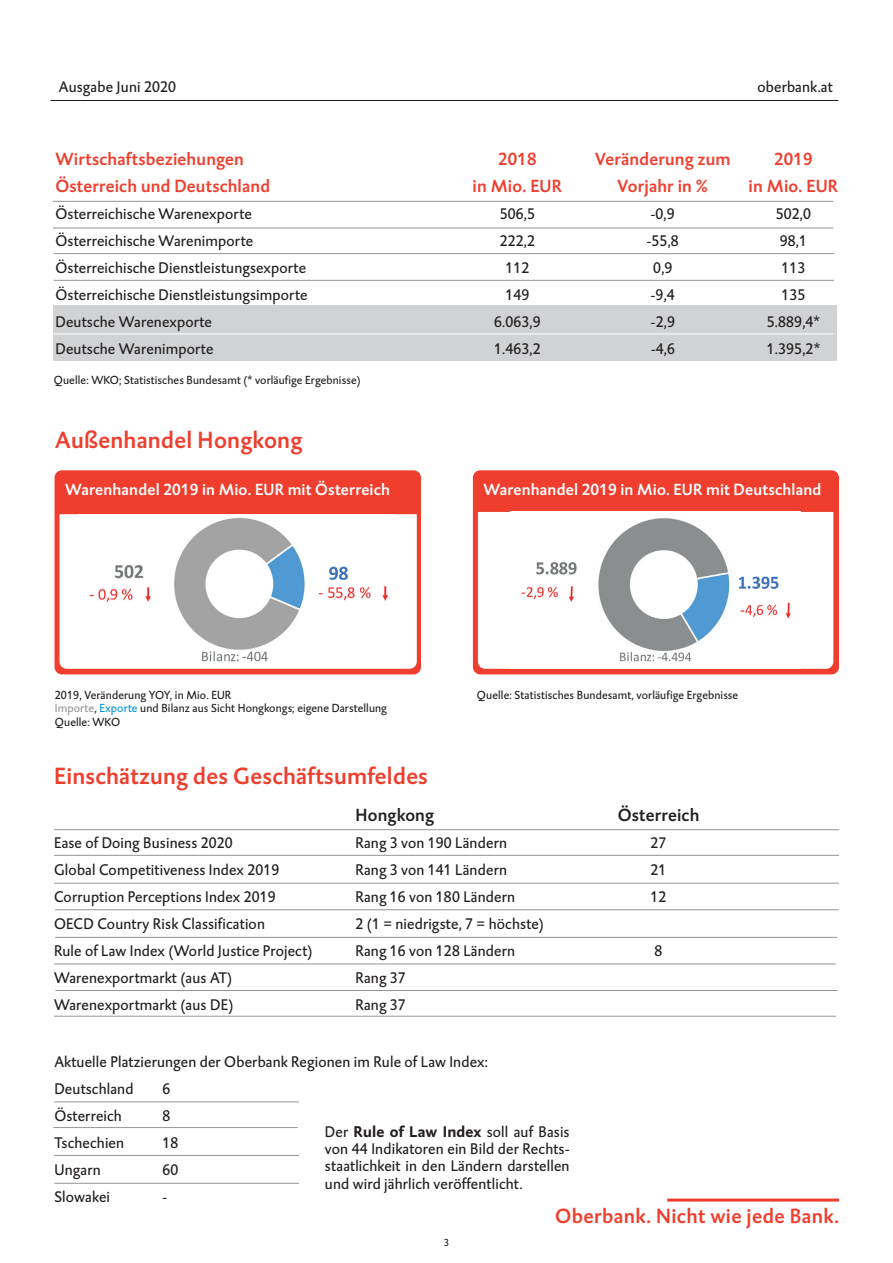
<style>
.page{position:relative;width:893px;height:1263px;background:#fff}
.page>*{position:absolute;margin:0;border:0;box-sizing:border-box;transform-origin:0 0}
.t1{font:24px "DTL Caspari T Medium";letter-spacing:.01em;color:#ef3e2e}
.t2{font:21px "DTL Caspari T Medium";letter-spacing:.015em;color:#ef3e2e}
.t3{font:18px "DTL Caspari T Medium";letter-spacing:.01em;color:#ef3e2e}
.t4{font:18px "DTL Caspari T Medium";letter-spacing:.01em;color:#231f20}
.t5{font:16.5px "DTL Caspari T Medium";letter-spacing:.01em;color:#fff}
.t6{font:15.75px/17.2px "DTL Caspari T";letter-spacing:.01em;color:#231f20}
.t7{font:12px/13.5px "DTL Caspari T";letter-spacing:.01em;color:#231f20}
.t8{font:10.5px "DTL Caspari T";color:#231f20}
.s1{color:#939598}
.s2{color:#0095d9}
.s3{font-weight:700}
</style>
<div class="page">
<hr style="left:50px;top:100px;width:788px;height:1px;background:#231f20">
<hr style="left:667px;top:1198px;width:172px;height:3px;background:#ef3e2e">
<div style="left:54px;top:305px;width:783px;height:56px;background:#d1d2d4"></div>
<div style="left:55px;top:470px;width:366px;height:204px;background:#ef3e2e;border-radius:7px"></div>
<svg style="left:60px;top:514px;width:357px;height:155px;fill:#fff"></svg>
<img style="left:78px;top:514px;width:317px;height:152px">
<div style="left:473px;top:470px;width:366px;height:204px;background:#ef3e2e;border-radius:7px"></div>
<div style="left:478px;top:512px;width:355px;height:157px;background:#fff"></div>
<img style="left:510px;top:512px;width:291px;height:157px">
<hr style="left:53px;top:201px;width:780px;height:1px;background:#939598">
<hr style="left:53px;top:228px;width:780px;height:1px;background:#939598">
<hr style="left:53px;top:334px;width:780px;height:1px;background:#fff">
<hr style="left:54px;top:829px;width:785px;height:1px;background:#939598">
<hr style="left:54px;top:855px;width:785px;height:1px;background:#939598">
<hr style="left:54px;top:883px;width:785px;height:1px;background:#939598">
<hr style="left:54px;top:1102px;width:245px;height:1px;background:#939598">
<hr style="left:53px;top:1127px;width:245px;height:1px;background:#939598">
<hr style="left:54px;top:1155px;width:245px;height:1px;background:#939598">
<hr style="left:54px;top:1183px;width:245px;height:1px;background:#939598">
<hr style="left:55px;top:937px;width:782px;height:1px;background:#939598">
<hr style="left:55px;top:909px;width:784px;height:1px;background:#939598">
<hr style="left:54px;top:253px;width:780px;height:1px;background:#939598">
<hr style="left:54px;top:280px;width:780px;height:1px;background:#939598">
<hr style="left:54px;top:964px;width:782px;height:1px;background:#939598">
<hr style="left:55px;top:990px;width:782px;height:1px;background:#939598">
<hr style="left:54px;top:1016px;width:782px;height:1px;background:#939598">
<p class="t6" style="left:59px;top:78px;width:119px">Ausgabe Juni 2020</p>
<p class="t6" style="left:757px;top:78px;width:77px">oberbank.at</p>
<p class="t3" style="left:55px;top:147px;width:190px">Wirtschaftsbeziehungen</p>
<p class="t3" style="left:498px;top:147px;width:40px">2018</p>
<p class="t3" style="left:595px;top:147px;width:137px">Veränderung zum</p>
<p class="t3" style="left:774px;top:147px;width:40px">2019</p>
<p class="t3" style="left:55px;top:174px;width:216px">Österreich und Deutschland</p>
<p class="t3" style="left:473px;top:174px;width:91px">in Mio. EUR</p>
<p class="t3" style="left:618px;top:174px;width:92px">Vorjahr in %</p>
<p class="t3" style="left:749px;top:174px;width:91px">in Mio. EUR</p>
<p class="t6" style="left:55px;top:205px;width:198px">Österreichische Warenexporte</p>
<p class="t6" style="left:500px;top:205px;width:37px">506,5</p>
<p class="t6" style="left:651px;top:205px;width:25px">-0,9</p>
<p class="t6" style="left:776px;top:205px;width:37px">502,0</p>
<p class="t6" style="left:55px;top:232px;width:199px">Österreichische Warenimporte</p>
<p class="t6" style="left:500px;top:232px;width:37px">222,2</p>
<p class="t6" style="left:647px;top:232px;width:33px">-55,8</p>
<p class="t6" style="left:780px;top:232px;width:29px">98,1</p>
<p class="t6" style="left:55px;top:259px;width:252px">Österreichische Dienstleistungsexporte</p>
<p class="t6" style="left:505px;top:259px;width:25px">112</p>
<p class="t6" style="left:653px;top:259px;width:21px">0,9</p>
<p class="t6" style="left:781px;top:259px;width:25px">113</p>
<p class="t6" style="left:55px;top:286px;width:254px">Österreichische Dienstleistungsimporte</p>
<p class="t6" style="left:505px;top:286px;width:25px">149</p>
<p class="t6" style="left:651px;top:286px;width:25px">-9,4</p>
<p class="t6" style="left:781px;top:286px;width:25px">135</p>
<p class="t6" style="left:55px;top:313px;width:158px">Deutsche Warenexporte</p>
<p class="t6" style="left:494px;top:313px;width:48px">6.063,9</p>
<p class="t6" style="left:651px;top:313px;width:25px">-2,9</p>
<p class="t6" style="left:767px;top:313px;width:55px">5.889,4*</p>
<p class="t6" style="left:55px;top:340px;width:159px">Deutsche Warenimporte</p>
<p class="t6" style="left:494px;top:340px;width:48px">1.463,2</p>
<p class="t6" style="left:651px;top:340px;width:25px">-4,6</p>
<p class="t6" style="left:767px;top:340px;width:55px">1.395,2*</p>
<p class="t7" style="left:54px;top:373px;width:308px">Quelle: WKO; Statistisches Bundesamt (* vorläufige Ergebnisse)</p>
<h1 class="t1" style="left:55px;top:424px;width:249px">Außenhandel Hongkong</h1>
<p class="t5" style="left:65px;top:479px;width:326px">Warenhandel 2019 in Mio. EUR mit Österreich</p>
<p class="t5" style="left:484px;top:479px;width:339px">Warenhandel 2019 in Mio. EUR mit Deutschland</p>
<p class="t7" style="left:55px;top:688px;width:334px">2019, Veränderung YOY, in Mio. EUR<br><span class="s1">Importe</span>, <span class="s2">Exporte</span> und Bilanz aus Sicht Hongkongs; eigene Darstellung<br>Quelle: WKO</p>
<p class="t7" style="left:477px;top:688px;width:263px">Quelle: Statistisches Bundesamt, vorläufige Ergebnisse</p>
<h1 class="t1" style="left:54px;top:760px;width:375px">Einschätzung des Geschäftsumfeldes</h1>
<p class="t4" style="left:356px;top:803px;width:80px">Hongkong</p>
<p class="t4" style="left:618px;top:803px;width:83px">Österreich</p>
<p class="t6" style="left:54px;top:834px;width:180px">Ease of Doing Business 2020</p>
<p class="t6" style="left:356px;top:834px;width:153px">Rang 3 von 190 Ländern</p>
<p class="t6" style="left:651px;top:834px;width:17px">27</p>
<p class="t6" style="left:54px;top:861px;width:227px">Global Competitiveness Index 2019</p>
<p class="t6" style="left:356px;top:861px;width:153px">Rang 3 von 141 Ländern</p>
<p class="t6" style="left:651px;top:861px;width:17px">21</p>
<p class="t6" style="left:54px;top:888px;width:223px">Corruption Perceptions Index 2019</p>
<p class="t6" style="left:356px;top:888px;width:161px">Rang 16 von 180 Ländern</p>
<p class="t6" style="left:651px;top:888px;width:17px">12</p>
<p class="t6" style="left:54px;top:915px;width:212px">OECD Country Risk Classification</p>
<p class="t6" style="left:356px;top:915px;width:190px">2 (1 = niedrigste, 7 = höchste)</p>
<p class="t6" style="left:54px;top:942px;width:260px">Rule of Law Index (World Justice Project)</p>
<p class="t6" style="left:356px;top:942px;width:161px">Rang 16 von 128 Ländern</p>
<p class="t6" style="left:655px;top:942px;width:9px">8</p>
<p class="t6" style="left:54px;top:969px;width:180px">Warenexportmarkt (aus AT)</p>
<p class="t6" style="left:356px;top:969px;width:52px">Rang 37</p>
<p class="t6" style="left:54px;top:996px;width:181px">Warenexportmarkt (aus DE)</p>
<p class="t6" style="left:356px;top:996px;width:52px">Rang 37</p>
<p class="t6" style="left:54px;top:1048px;width:435px;line-height:27px">Aktuelle Platzierungen der Oberbank Regionen im Rule of Law Index:<br>Deutschland</p>
<p class="t6" style="left:162px;top:1080px;width:9px">6</p>
<p class="t6" style="left:54px;top:1107px;width:69px">Österreich</p>
<p class="t6" style="left:162px;top:1107px;width:9px">8</p>
<p class="t6" style="left:54px;top:1134px;width:71px">Tschechien</p>
<p class="t6" style="left:162px;top:1134px;width:17px">18</p>
<p class="t6" style="left:54px;top:1161px;width:48px">Ungarn</p>
<p class="t6" style="left:162px;top:1161px;width:17px">60</p>
<p class="t6" style="left:54px;top:1188px;width:57px">Slowakei</p>
<p class="t6" style="left:162px;top:1188px;width:6px">-</p>
<p class="t6" style="left:325px;top:1123px;width:246px;text-align:justify">Der <span class="s3">Rule of Law Index</span> soll auf Basis von 44 Indikatoren ein Bild der Rechts&shy;staatlichkeit in den Ländern darstellen und wird jährlich veröffentlicht.</p>
<p class="t8" style="left:444px;top:1236px;width:7px">3</p>
<h2 class="t2" style="left:555px;top:1202px;width:285px">Oberbank. Nicht wie jede Bank.</h2>
</div>
